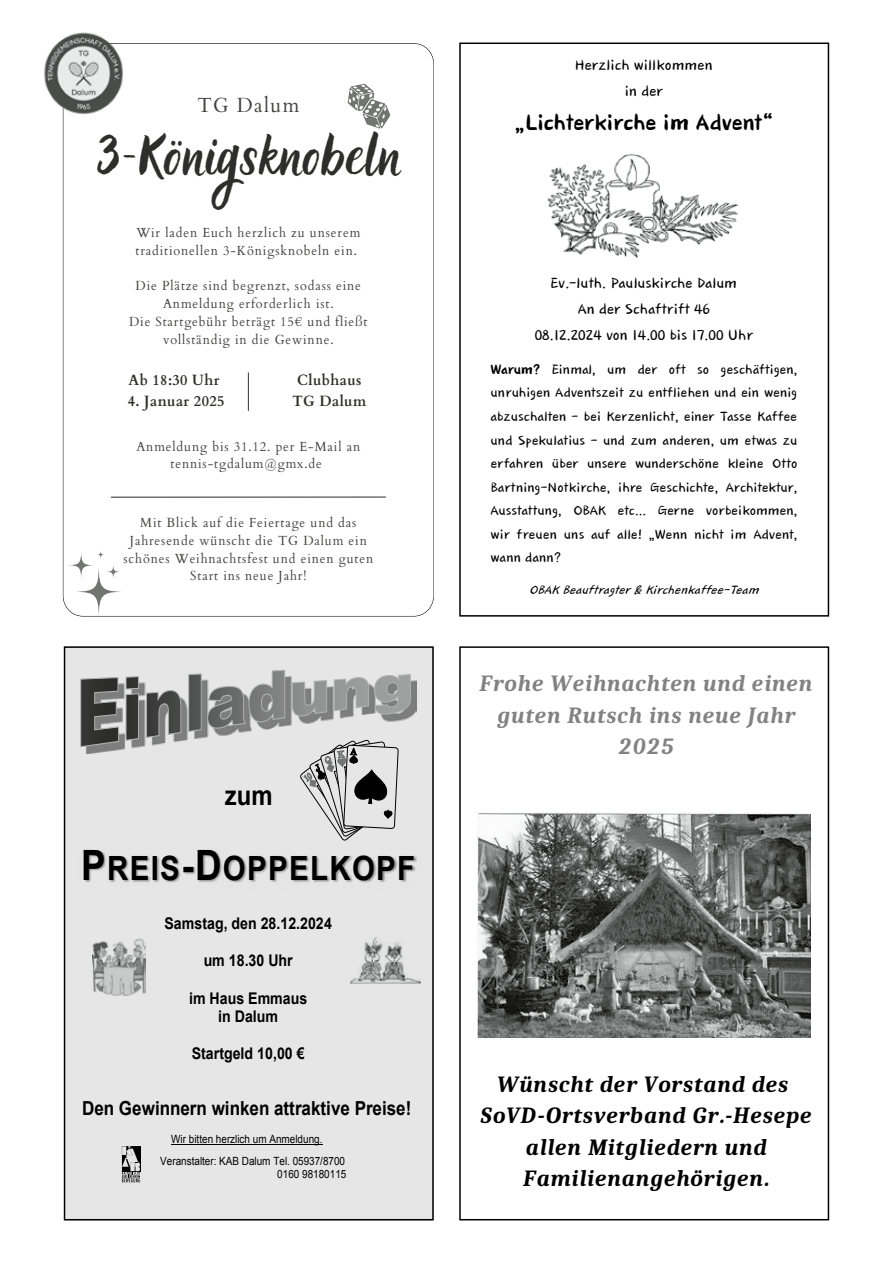
<style>
.page{position:relative;width:893px;height:1263px;background:#fff}
.page>*{position:absolute;margin:0;border:0;box-sizing:border-box;transform-origin:0 0}
.t1{font:45.3px "Holla";color:#2d2d2b;scale:.96 1}
.t2{font:700 33.45px "Arial";letter-spacing:.045em;color:#000;scale:.88 1}
.t3{font:700 27.15px "Arial";color:#000;scale:.88 1}
.t4{font:italic 700 23.1px/31.2px "Caladea";letter-spacing:.04em;color:#000;text-align:center}
.t5{font:italic 700 23.1px/31.2px "Caladea";letter-spacing:.04em;color:#818281;text-align:center}
.t6{font:700 22.2px "Wandohope";letter-spacing:-.02em;color:#000}
.t7{font:20.4px "Cardo";letter-spacing:.07em;color:#414240;scale:.96 1}
.t8{font:700 19.35px "Arial";color:#000;scale:.88 1}
.t9{font:700 16.05px/18.6px "Arial";color:#000;text-align:center;scale:.88 1}
.t10{font:14.85px/25.7px "Wandohope";color:#000;text-align:center}
.t11{font:700 14.85px/20.7px "Cardo";letter-spacing:.03em;color:#2d2d2b;text-align:center;scale:.96 1}
.t12{font:14.85px/25.8px "Wandohope";letter-spacing:-.025em;color:#000;text-align:center}
.t13{font:13.65px/23.5px "Wandohope";letter-spacing:-.02em;color:#000;text-align:justify}
.t14{font:13.2px/17.9px "Cardo";letter-spacing:.07em;color:#414240;text-align:center;scale:.96 1}
.t15{font:italic 12.3px "Wandohope";color:#000}
.t16{font:11.25px/22.2px "Arial";color:#000;scale:.88 1}
.s1{font-size:41.7px}
.s2{font-weight:700}
</style>
<div class="page">
<img style="left:477px;top:813px;width:333px;height:225px">
<div style="left:459px;top:646px;width:370px;height:574px;border:2px solid #000"></div>
<svg style="left:64px;top:646px;width:370px;height:574px;fill:#e6e6e6"></svg>
<svg style="left:63px;top:43px;width:371px;height:573px"></svg>
<hr style="left:248px;top:372px;width:1px;height:39px;background:#2d2d2b">
<svg style="left:348px;top:84px;width:42px;height:44px"></svg>
<hr style="left:111px;top:497px;width:275px;height:1px;background:#2d2d2b">
<svg style="left:69px;top:551px;width:52px;height:65px"></svg>
<svg style="left:97px;top:550px;width:8px;height:9px"></svg>
<img style="left:44px;top:32px;width:83px;height:87px">
<img style="left:547px;top:154px;width:191px;height:104px">
<div style="left:459px;top:43px;width:370px;height:574px;border:2px solid #000"></div>
<h3 class="t7" style="left:197px;top:89px;width:108px">TG Dalum</h3>
<h1 class="t1" style="left:95px;top:130px;width:321px">3-Königsknobeln</h1>
<p class="t14" style="left:135px;top:223px;width:236px;text-align:left">Wir laden Euch herzlich zu unserem traditionellen 3-Königsknobeln ein.</p>
<p class="t14" style="left:129px;top:276px;width:250px">Die Plätze sind begrenzt, sodass eine Anmeldung erforderlich ist.<br>Die Startgebühr beträgt 15€ und fließt vollständig in die Gewinne.</p>
<p class="t11" style="left:129px;top:369px;width:96px">Ab 18:30 Uhr</p>
<p class="t11" style="left:128px;top:390px;width:102px">4. Januar 2025</p>
<p class="t11" style="left:292px;top:369px;width:78px">Clubhaus<br>TG Dalum</p>
<p class="t14" style="left:136px;top:436px;width:235px">Anmeldung bis 31.12. per E-Mail an tennis-tgdalum@gmx.de</p>
<p class="t14" style="left:123px;top:513px;width:262px">Mit Blick auf die Feiertage und das<br>Jahresende wünscht die TG Dalum ein schönes Weihnachtsfest und einen guten<br>Start ins neue Jahr!</p>
<h3 class="t3" style="left:225px;top:778px;width:56px">zum</h3>
<h2 class="t2" style="left:81px;top:846px;width:381px"><span class="s1">P</span>REIS<span class="s1">-D</span>OPPELKOPF</h2>
<p class="t9" style="left:165px;top:915px;width:192px">Samstag, den 28.12.2024</p>
<p class="t9" style="left:204px;top:952px;width:103px">um 18.30 Uhr</p>
<p class="t9" style="left:189px;top:989px;width:136px">im Haus Emmaus in Dalum</p>
<p class="t9" style="left:192px;top:1044px;width:130px">Startgeld 10,00 €</p>
<h3 class="t8" style="left:82px;top:1096px;width:376px">Den Gewinnern winken attraktive Preise!</h3>
<p class="t16" style="left:160px;top:1128px;width:212px;text-indent:11px">Wir bitten herzlich um Anmeldung.<br>Veranstalter: KAB Dalum Tel. 05937/8700</p>
<p class="t16" style="left:277px;top:1163px;width:80px">0160 98180115</p>
<p class="t12" style="left:575px;top:51px;width:139px">Herzlich willkommen in der</p>
<h3 class="t6" style="left:515px;top:108px;width:260px">„Lichterkirche im Advent“</h3>
<p class="t10" style="left:535px;top:270px;width:220px">Ev.-luth. Pauluskirche Dalum<br>An der Schaftrift 46<br>08.12.2024 von 14.00 bis 17.00 Uhr</p>
<p class="t13" style="left:491px;top:357px;width:309px"><span class="s2">Warum?</span> Einmal, um der oft so geschäftigen, unruhigen Adventszeit zu entfliehen und ein wenig abzuschalten - bei Kerzenlicht, einer Tasse Kaffee und Spekulatius - und zum anderen, um etwas zu erfahren über unsere wunderschöne kleine Otto Bartning-Notkirche, ihre Geschichte, Architektur, Ausstattung, OBAK etc… Gerne vorbeikommen, wir freuen uns auf alle! „Wenn nicht im Advent, wann dann?</p>
<p class="t15" style="left:529px;top:582px;width:236px">OBAKBeauftragter&amp;Kirchenkaffee-Team</p>
<h3 class="t5" style="left:480px;top:670px;width:334px">Frohe Weihnachten und einen guten Rutsch ins neue Jahr<br>2025</h3>
<h3 class="t4" style="left:481px;top:1071px;width:333px">Wünscht der Vorstand des<br>SoVD-Ortsverband Gr.-Hesepe allen Mitgliedern und<br>Familienangehörigen.</h3>
</div>
